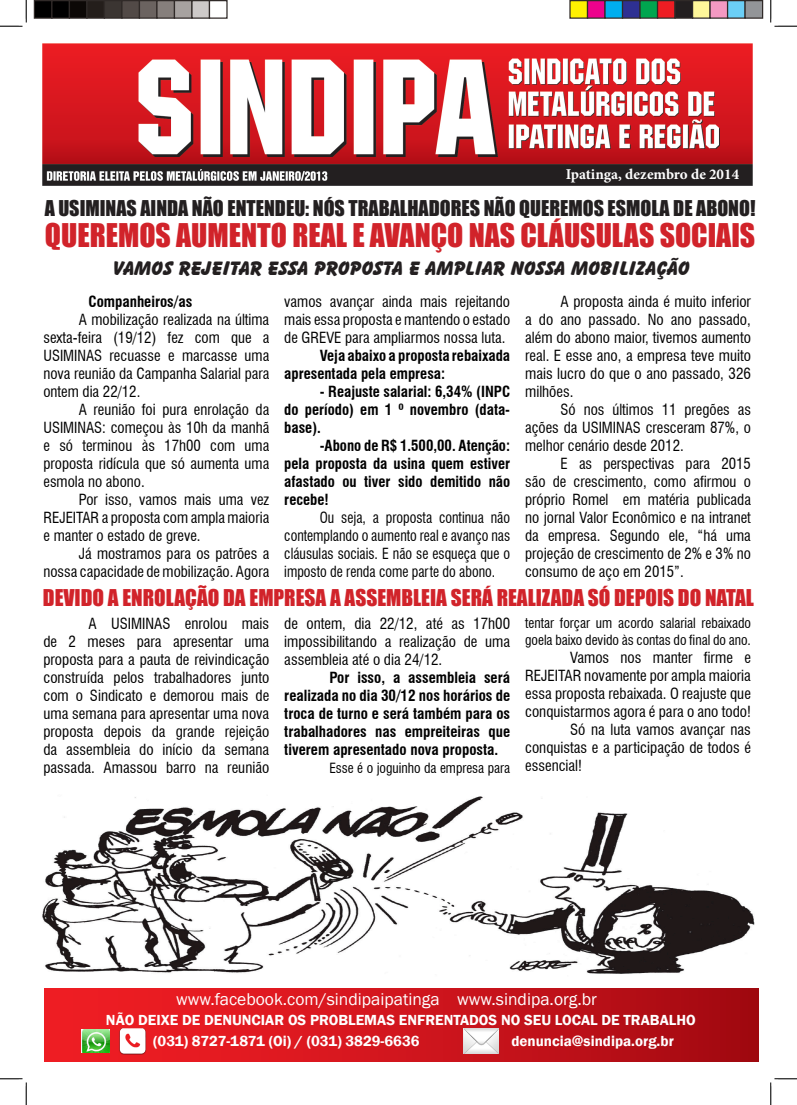
<style>
.page{position:relative;width:797px;height:1105px;background:#fff}
.page>*{position:absolute;margin:0;border:0;box-sizing:border-box;transform-origin:0 0}
.Titulo_principal{font:30px "Impact";color:#d1232a}
.Titulo_principal-2{font:21.25px "Impact";color:#d1232a}
.Titulo_principal-3{font:20px "Impact";color:#231f20}
.Titulo_principal-4{font:800 20px "Balloon BT";color:#231f20;scale:1.07 1}
.t1{font:17.5px "Franklin Gothic";color:#fff}
.t2{font:condensed 15px/18px "Swiss 721 BT";color:#000;text-align:justify}
.t3{font:700 condensed 15px/18px "Swiss 721 BT";color:#000;text-align:justify}
.t4{font:condensed 15px/18px "Swiss 721 BT";color:#000;text-align:justify;scale:.92 1}
.t5{font:600 15px "Franklin Gothic";color:#fff}
.t6{font:700 15px "Minion Pro";color:#fff}
.t7{font:condensed 13.75px/16.5px "Swiss 721 BT";color:#000}
</style>
<div class="page">
<img style="left:43px;top:44px;width:709px;height:142px">
<img style="left:42px;top:796px;width:713px;height:178px">
<div style="left:44px;top:989px;width:714px;height:72px;background:linear-gradient(to right,#f72127,#a60a12)"></div>
<img style="left:463px;top:1029px;width:36px;height:25px">
<img style="left:118px;top:1026px;width:29px;height:29px">
<img style="left:82px;top:1030px;width:28px;height:22px">
<svg style="left:0;top:0;width:27px;height:27px"></svg>
<svg style="left:0;top:1078px;width:27px;height:27px"></svg>
<svg style="left:770px;top:0;width:27px;height:27px"></svg>
<svg style="left:770px;top:1078px;width:27px;height:27px"></svg>
<div style="left:34px;top:1px;width:18px;height:17px;background:#000"></div>
<div style="left:34px;top:0;width:18px;height:19px;border:1px solid #302a28"></div>
<div style="left:52px;top:1px;width:17px;height:17px;background:#000"></div>
<div style="left:51px;top:0;width:19px;height:19px;border:1px solid #302a28"></div>
<div style="left:69px;top:1px;width:18px;height:17px;background:#0c0806"></div>
<div style="left:69px;top:0;width:19px;height:19px;border:1px solid #302a28"></div>
<div style="left:87px;top:1px;width:17px;height:17px;background:#241e1b"></div>
<div style="left:86px;top:0;width:19px;height:19px;border:1px solid #302a28"></div>
<div style="left:104px;top:1px;width:18px;height:17px;background:#3b3532"></div>
<div style="left:104px;top:0;width:18px;height:19px;border:1px solid #302a28"></div>
<div style="left:122px;top:1px;width:17px;height:17px;background:#524a47"></div>
<div style="left:121px;top:0;width:19px;height:19px;border:1px solid #302a28"></div>
<div style="left:139px;top:1px;width:18px;height:17px;background:#6b6360"></div>
<div style="left:139px;top:0;width:19px;height:19px;border:1px solid #302a28"></div>
<div style="left:157px;top:1px;width:17px;height:17px;background:#867f7c"></div>
<div style="left:156px;top:0;width:19px;height:19px;border:1px solid #302a28"></div>
<div style="left:174px;top:1px;width:18px;height:17px;background:#a7a2a0"></div>
<div style="left:174px;top:0;width:18px;height:19px;border:1px solid #302a28"></div>
<div style="left:192px;top:1px;width:17px;height:17px;background:#cdc9c8"></div>
<div style="left:191px;top:0;width:19px;height:19px;border:1px solid #302a28"></div>
<div style="left:209px;top:0;width:19px;height:19px;border:1px solid #302a28"></div>
<div style="left:570px;top:1px;width:17px;height:17px;background:#fff101"></div>
<div style="left:569px;top:0;width:19px;height:19px;border:1px solid #302a28"></div>
<div style="left:587px;top:1px;width:18px;height:17px;background:#ed028c"></div>
<div style="left:587px;top:0;width:18px;height:19px;border:1px solid #302a28"></div>
<div style="left:605px;top:1px;width:17px;height:17px;background:#00aeef"></div>
<div style="left:604px;top:0;width:19px;height:19px;border:1px solid #302a28"></div>
<div style="left:622px;top:1px;width:18px;height:17px;background:#2e3092"></div>
<div style="left:622px;top:0;width:18px;height:19px;border:1px solid #302a28"></div>
<div style="left:640px;top:1px;width:17px;height:17px;background:#00a54f"></div>
<div style="left:639px;top:0;width:19px;height:19px;border:1px solid #302a28"></div>
<div style="left:657px;top:1px;width:18px;height:17px;background:#ee1d23"></div>
<div style="left:657px;top:0;width:18px;height:19px;border:1px solid #302a28"></div>
<div style="left:675px;top:1px;width:17px;height:17px;background:#231f20"></div>
<div style="left:674px;top:0;width:19px;height:19px;border:1px solid #302a28"></div>
<div style="left:692px;top:1px;width:18px;height:17px;background:#fff79a"></div>
<div style="left:692px;top:0;width:18px;height:19px;border:1px solid #302a28"></div>
<div style="left:710px;top:1px;width:17px;height:17px;background:#f499c2"></div>
<div style="left:709px;top:0;width:19px;height:19px;border:1px solid #302a28"></div>
<div style="left:727px;top:1px;width:18px;height:17px;background:#6bcff6"></div>
<div style="left:727px;top:0;width:18px;height:19px;border:1px solid #302a28"></div>
<div style="left:745px;top:1px;width:17px;height:17px;background:#939598"></div>
<div style="left:744px;top:0;width:19px;height:19px;border:1px solid #302a28"></div>
<p class="t6" style="left:565px;top:164px;width:175px">Ipatinga, dezembro de 2014</p>
<p class="Titulo_principal-3" style="left:45px;top:192px;width:712px">A USIMINAS AINDA NÃO ENTENDEU: NÓS TRABALHADORES NÃO QUEREMOS ESMOLA DE ABONO!</p>
<p class="Titulo_principal" style="left:45px;top:212px;width:712px">QUEREMOS AUMENTO REAL E AVANÇO NAS CLÁUSULAS SOCIAIS</p>
<p class="Titulo_principal-4" style="left:113px;top:256px;width:540px">VAMOS REJEITAR ESSA PROPOSTA E AMPLIAR NOSSA MOBILIZAÇÃO</p>
<p class="t3" style="left:88px;top:293px;width:105px">Companheiros/as</p>
<p class="t2" style="left:43px;top:311px;width:227px;text-indent:35px">A mobilização realizada na última sexta-feira (19/12) fez com que a USIMINAS recuasse e marcasse uma nova reunião da Campanha Salarial para ontem dia 22/12.</p>
<p class="t2" style="left:43px;top:401px;width:227px;text-indent:35px">A reunião foi pura enrolação da USIMINAS: começou às 10h da manhã e só terminou às 17h00 com uma proposta ridícula que só aumenta uma esmola no abono.</p>
<p class="t2" style="left:43px;top:491px;width:227px;text-indent:35px">Por isso, vamos mais uma vez REJEITAR a proposta com ampla maioria e manter o estado de greve.</p>
<p class="t2" style="left:43px;top:545px;width:227px;text-align:right">Já mostramos para os patrões a nossa capacidade de mobilização. Agora</p>
<p class="t2" style="left:284px;top:293px;width:227px">vamos avançar ainda mais rejeitando mais essa proposta e mantendo o estado de GREVE para ampliarmos nossa luta.</p>
<p class="t3" style="left:284px;top:347px;width:227px;text-indent:35px">Veja abaixo a proposta rebaixada apresentada pela empresa:</p>
<p class="t3" style="left:284px;top:383px;width:227px;text-indent:35px">- Reajuste salarial: 6,34% (INPC do período) em 1 º novembro (data&shy;base).</p>
<p class="t3" style="left:284px;top:437px;width:227px;text-indent:35px">-Abono de R$ 1.500,00. Atenção: pela proposta da usina quem estiver afastado ou tiver sido demitido não recebe!</p>
<p class="t4" style="left:284px;top:509px;width:247px;text-indent:35px">Ou seja, a proposta continua não contemplando o aumento real e avanço nas cláusulas sociais. E não se esqueça que o imposto de renda come parte do abono.</p>
<p class="t2" style="left:525px;top:293px;width:227px;text-indent:35px">A proposta ainda é muito inferior a do ano passado. No ano passado, além do abono maior, tivemos aumento real. E esse ano, a empresa teve muito mais lucro do que o ano passado, 326 milhões.</p>
<p class="t2" style="left:525px;top:401px;width:227px;text-indent:35px">Só nos últimos 11 pregões as ações da USIMINAS cresceram 87%, o melhor cenário desde 2012.</p>
<p class="t2" style="left:525px;top:455px;width:227px;text-indent:35px">E as perspectivas para 2015 são de crescimento, como afirmou o próprio Romel em matéria publicada no jornal Valor Econômico e na intranet da empresa. Segundo ele, “há uma projeção de crescimento de 2% e 3% no consumo de aço em 2015”.</p>
<p class="Titulo_principal-2" style="left:43px;top:581px;width:712px">DEVIDO A ENROLAÇÃO DA EMPRESA A ASSEMBLEIA SERÁ REALIZADA SÓ DEPOIS DO NATAL</p>
<p class="t2" style="left:43px;top:615px;width:227px;text-indent:45px">A USIMINAS enrolou mais de 2 meses para apresentar uma proposta para a pauta de reivindicação construída pelos trabalhadores junto com o Sindicato e demorou mais de uma semana para apresentar uma nova proposta depois da grande rejeição da assembleia do início da semana passada. Amassou barro na reunião</p>
<p class="t2" style="left:284px;top:615px;width:227px">de ontem, dia 22/12, até as 17h00 impossibilitando a realização de uma assembleia até o dia 24/12.</p>
<p class="t3" style="left:284px;top:669px;width:227px;text-indent:45px">Por isso, a assembleia será realizada no dia 30/12 nos horários de troca de turno e será também para os trabalhadores nas empreiteiras que tiverem apresentado nova proposta.</p>
<p class="t7" style="left:329px;top:760px;width:182px">Esse é o joguinho da empresa para</p>
<p class="t7" style="left:525px;top:615px;width:227px">tentar forçar um acordo salarial rebaixado goela baixo devido às contas do final do ano.</p>
<p class="t2" style="left:525px;top:648px;width:227px;text-indent:45px">Vamos nos manter firme e REJEITAR novamente por ampla maioria essa proposta rebaixada. O reajuste que conquistarmos agora é para o ano todo!</p>
<p class="t2" style="left:525px;top:720px;width:227px;text-indent:45px">Só na luta vamos avançar nas conquistas e a participação de todos é essencial!</p>
<p class="t1" style="left:176px;top:988px;width:422px">www.facebook.com/sindipaipatinga www.sindipa.org.br</p>
<p class="t5" style="left:106px;top:1011px;width:591px">NÃO DEIXE DE DENUNCIAR OS PROBLEMAS ENFRENTADOS NO SEU LOCAL DE TRABALHO</p>
<p class="t5" style="left:153px;top:1031px;width:268px">(031) 8727-1871 (Oi) / (031) 3829-6636</p>
<p class="t5" style="left:511px;top:1031px;width:164px">denuncia@sindipa.org.br</p>
</div>
